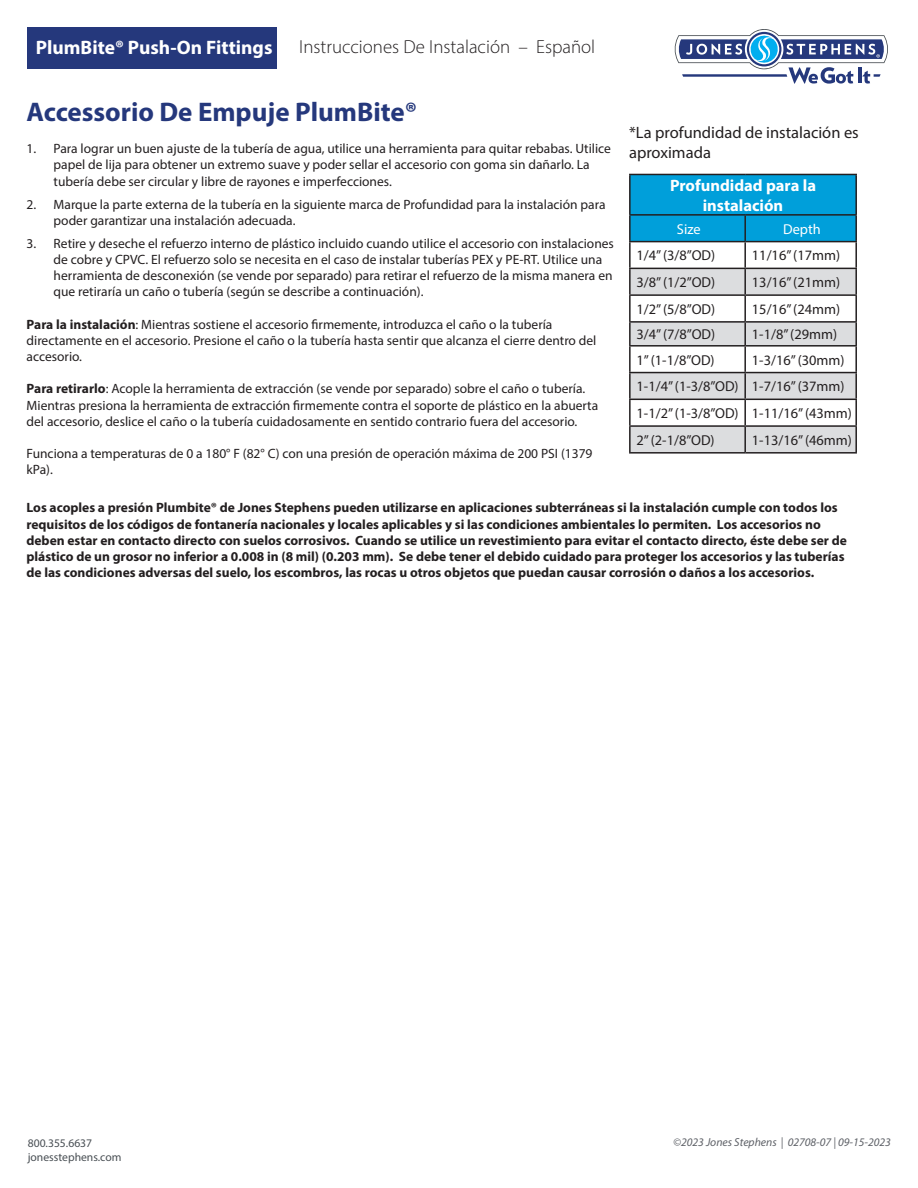
<style>
.page{position:relative;width:918px;height:1188px;background:#fff}
.page>*{position:absolute;margin:0;border:0;box-sizing:border-box;transform-origin:0 0}
.t1{font:700 27px "Myriad Pro";color:#25387c}
.t2{font:700 19.5px "Myriad Pro";color:#fff}
.t3{font:300 18.9px "Myriad Pro";color:#231f20}
.t4{font:16.5px "Myriad Pro";color:#231f20}
.t5{font:700 16.5px/19.8px "Myriad Pro";color:#fff;text-align:center}
.t6{font:14.4px "Myriad Pro";color:#231f20}
.t7{font:14.4px "Myriad Pro";color:#fff}
.t8{font:13.5px/16.2px "Myriad Pro";color:#231f20}
.t9{font:700 13.5px/16.2px "Myriad Pro";color:#231f20}
.t10{font:italic 11.7px "Myriad Pro";color:#5e6167}
.t11{font:11.7px/14px "Myriad Pro";color:#494f54}
.s1{font-weight:700}
</style>
<div class="page">
<div style="left:27px;top:27px;width:250px;height:41px;background:#25387c"></div>
<svg style="left:674px;top:29px;width:214px;height:55px"></svg>
<div style="left:631px;top:175px;width:224px;height:66px;background:#009fda"></div>
<svg style="left:631px;top:269px;width:224px;height:76px"></svg>
<svg style="left:631px;top:373px;width:224px;height:79px"></svg>
<hr style="left:629px;top:174px;width:116px;height:1px;background:#231f20">
<hr style="left:629px;top:175px;width:2px;height:39px;background:#231f20">
<hr style="left:745px;top:174px;width:112px;height:1px;background:#231f20">
<hr style="left:855px;top:175px;width:2px;height:39px;background:#231f20">
<hr style="left:629px;top:214px;width:116px;height:2px;background:#231f20">
<hr style="left:629px;top:216px;width:2px;height:25px;background:#231f20">
<hr style="left:745px;top:214px;width:112px;height:2px;background:#231f20">
<hr style="left:744px;top:216px;width:2px;height:25px;background:#231f20">
<hr style="left:855px;top:216px;width:2px;height:25px;background:#231f20">
<hr style="left:629px;top:241px;width:116px;height:1px;background:#231f20">
<hr style="left:629px;top:242px;width:2px;height:26px;background:#231f20">
<hr style="left:745px;top:241px;width:112px;height:1px;background:#231f20">
<hr style="left:744px;top:242px;width:2px;height:26px;background:#231f20">
<hr style="left:855px;top:242px;width:2px;height:26px;background:#231f20">
<hr style="left:629px;top:268px;width:116px;height:1px;background:#231f20">
<hr style="left:629px;top:269px;width:2px;height:25px;background:#231f20">
<hr style="left:745px;top:268px;width:112px;height:1px;background:#231f20">
<hr style="left:744px;top:269px;width:2px;height:25px;background:#231f20">
<hr style="left:855px;top:269px;width:2px;height:25px;background:#231f20">
<hr style="left:629px;top:294px;width:116px;height:2px;background:#231f20">
<hr style="left:629px;top:296px;width:2px;height:25px;background:#231f20">
<hr style="left:745px;top:294px;width:112px;height:2px;background:#231f20">
<hr style="left:744px;top:296px;width:2px;height:25px;background:#231f20">
<hr style="left:855px;top:296px;width:2px;height:25px;background:#231f20">
<hr style="left:629px;top:321px;width:116px;height:2px;background:#231f20">
<hr style="left:629px;top:323px;width:2px;height:22px;background:#231f20">
<hr style="left:745px;top:321px;width:112px;height:2px;background:#231f20">
<hr style="left:744px;top:323px;width:2px;height:22px;background:#231f20">
<hr style="left:855px;top:323px;width:2px;height:22px;background:#231f20">
<hr style="left:629px;top:345px;width:116px;height:2px;background:#231f20">
<hr style="left:629px;top:347px;width:2px;height:25px;background:#231f20">
<hr style="left:745px;top:345px;width:112px;height:2px;background:#231f20">
<hr style="left:744px;top:347px;width:2px;height:25px;background:#231f20">
<hr style="left:855px;top:347px;width:2px;height:25px;background:#231f20">
<hr style="left:629px;top:372px;width:116px;height:1px;background:#231f20">
<hr style="left:629px;top:373px;width:2px;height:26px;background:#231f20">
<hr style="left:745px;top:372px;width:112px;height:1px;background:#231f20">
<hr style="left:744px;top:373px;width:2px;height:26px;background:#231f20">
<hr style="left:855px;top:373px;width:2px;height:26px;background:#231f20">
<hr style="left:629px;top:399px;width:116px;height:1px;background:#231f20">
<hr style="left:629px;top:400px;width:2px;height:25px;background:#231f20">
<hr style="left:745px;top:399px;width:112px;height:1px;background:#231f20">
<hr style="left:744px;top:400px;width:2px;height:25px;background:#231f20">
<hr style="left:855px;top:400px;width:2px;height:25px;background:#231f20">
<hr style="left:629px;top:425px;width:116px;height:2px;background:#231f20">
<hr style="left:629px;top:427px;width:2px;height:25px;background:#231f20">
<hr style="left:745px;top:425px;width:112px;height:2px;background:#231f20">
<hr style="left:744px;top:427px;width:2px;height:25px;background:#231f20">
<hr style="left:855px;top:427px;width:2px;height:25px;background:#231f20">
<hr style="left:629px;top:452px;width:116px;height:2px;background:#231f20">
<hr style="left:745px;top:452px;width:112px;height:2px;background:#231f20">
<p class="t2" style="left:36px;top:35px;width:238px">PlumBite® Push-On Fittings</p>
<p class="t3" style="left:299px;top:35px;width:298px">Instrucciones De Instalación – Español</p>
<p class="t1" style="left:26px;top:94px;width:392px">Accessorio De Empuje PlumBite®</p>
<p class="t8" style="left:54px;top:140px;width:559px;text-indent:-27px">1. Para lograr un buen ajuste de la tubería de agua, utilice una herramienta para quitar rebabas. Utilice papel de lija para obtener un extremo suave y poder sellar el accesorio con goma sin dañarlo. La tubería debe ser circular y libre de rayones e imperfecciones.</p>
<p class="t8" style="left:54px;top:196px;width:553px;text-indent:-27px">2. Marque la parte externa de la tubería en la siguiente marca de Profundidad para la instalación para poder garantizar una instalación adecuada.</p>
<p class="t8" style="left:54px;top:235px;width:562px;text-indent:-27px">3. Retire y deseche el refuerzo interno de plástico incluido cuando utilice el accesorio con instalaciones de cobre y CPVC. El refuerzo solo se necesita en el caso de instalar tuberías PEX y PE-RT. Utilice una herramienta de desconexión (se vende por separado) para retirar el refuerzo de la misma manera en que retiraría un caño o tubería (según se describe a continuación).</p>
<p class="t8" style="left:27px;top:316px;width:571px"><span class="s1">Para la instalación</span>: Mientras sostiene el accesorio firmemente, introduzca el caño o la tubería directamente en el accesorio. Presione el caño o la tubería hasta sentir que alcanza el cierre dentro del accesorio.</p>
<p class="t8" style="left:27px;top:381px;width:573px"><span class="s1">Para retirarlo</span>: Acople la herramienta de extracción (se vende por separado) sobre el caño o tubería.<br>Mientras presiona la herramienta de extracción firmemente contra el soporte de plástico en la abuerta del accesorio, deslice el caño o la tubería cuidadosamente en sentido contrario fuera del accesorio.</p>
<p class="t8" style="left:27px;top:445px;width:567px">Funciona a temperaturas de 0 a 180° F (82° C) con una presión de operación máxima de 200 PSI (1379 kPa).</p>
<p class="t9" style="left:26px;top:499px;width:822px">Los acoples a presión Plumbite® de Jones Stephens pueden utilizarse en aplicaciones subterráneas si la instalación cumple con todos los requisitos de los códigos de fontanería nacionales y locales aplicables y si las condiciones ambientales lo permiten. Los accesorios no deben estar en contacto directo con suelos corrosivos. Cuando se utilice un revestimiento para evitar el contacto directo, éste debe ser de plástico de un grosor no inferior a 0.008 in (8 mil) (0.203 mm). Se debe tener el debido cuidado para proteger los accesorios y las tuberías de las condiciones adversas del suelo, los escombros, las rocas u otros objetos que puedan causar corrosión o daños a los accesorios.</p>
<p class="t4" style="left:629px;top:123px;width:231px">*La profundidad de instalación es</p>
<p class="t4" style="left:629px;top:142px;width:83px">aproximada</p>
<p class="t5" style="left:670px;top:175px;width:148px">Profundidad para la instalación</p>
<p class="t7" style="left:677px;top:220px;width:25px">Size</p>
<p class="t7" style="left:783px;top:220px;width:39px">Depth</p>
<p class="t6" style="left:637px;top:247px;width:80px">1/4” (3/8”OD)</p>
<p class="t6" style="left:752px;top:247px;width:90px">11/16” (17mm)</p>
<p class="t6" style="left:637px;top:273px;width:80px">3/8” (1/2”OD)</p>
<p class="t6" style="left:752px;top:273px;width:90px">13/16” (21mm)</p>
<p class="t6" style="left:637px;top:300px;width:80px">1/2” (5/8”OD)</p>
<p class="t6" style="left:752px;top:300px;width:90px">15/16” (24mm)</p>
<p class="t6" style="left:637px;top:326px;width:80px">3/4” (7/8”OD)</p>
<p class="t6" style="left:752px;top:326px;width:87px">1-1/8” (29mm)</p>
<p class="t6" style="left:637px;top:351px;width:80px">1” (1-1/8”OD)</p>
<p class="t6" style="left:752px;top:351px;width:94px">1-3/16” (30mm)</p>
<p class="t6" style="left:637px;top:378px;width:104px">1-1/4” (1-3/8”OD)</p>
<p class="t6" style="left:752px;top:378px;width:94px">1-7/16” (37mm)</p>
<p class="t6" style="left:637px;top:404px;width:104px">1-1/2” (1-3/8”OD)</p>
<p class="t6" style="left:752px;top:404px;width:102px">1-11/16” (43mm)</p>
<p class="t6" style="left:637px;top:431px;width:80px">2” (2-1/8”OD)</p>
<p class="t6" style="left:752px;top:431px;width:102px">1-13/16” (46mm)</p>
<p class="t11" style="left:28px;top:1136px;width:95px">800.355.6637 jonesstephens.com</p>
<p class="t10" style="left:673px;top:1135px;width:219px">©2023 Jones Stephens | 02708-07 | 09-15-2023</p>
</div>
